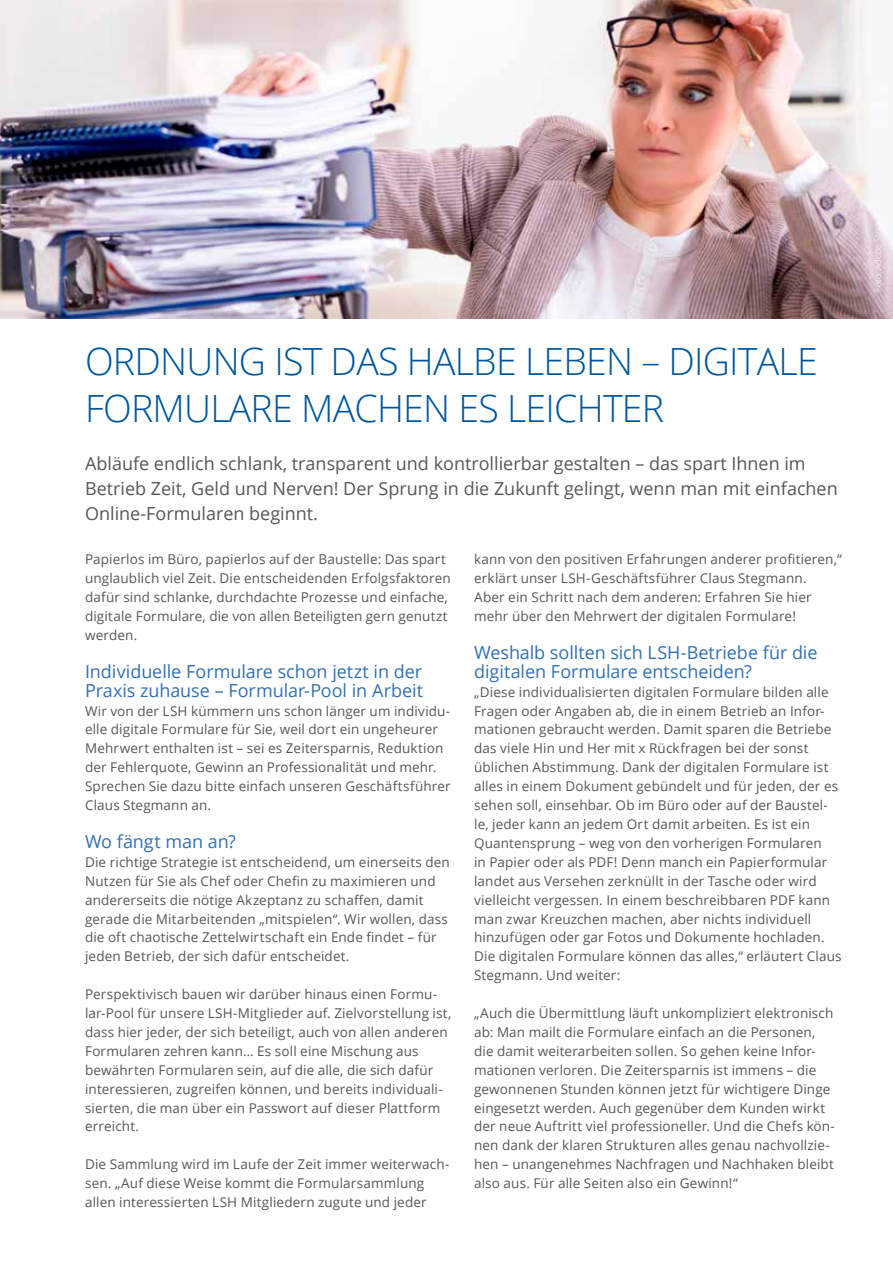
<style>
.page{position:relative;width:893px;height:1263px;background:#fff}
.page>*{position:absolute;margin:0;border:0;box-sizing:border-box;transform-origin:0 0}
.t1{font:300 37.5px/46.8px "Open Sans";letter-spacing:-.02em;color:#00569d}
.t2{font:18px/25.2px "Open Sans";color:#575756}
.t3{font:18px/18.9px "Open Sans";letter-spacing:-.005em;color:#3370b0}
.t4{font:13.5px/18.9px "Open Sans";letter-spacing:.01em;color:#575756}
.t5{font:300 9px "Open Sans";letter-spacing:-.005em;color:#fff}
</style>
<div class="page">
<img style="left:0;top:0;width:893px;height:319px">
<h1 class="t1" style="left:85px;top:337px;width:734px">ORDNUNG IST DAS HALBE LEBEN – DIGITALE<br>FORMULARE MACHEN ES LEICHTER</h1>
<h2 class="t2" style="left:85px;top:450px;width:754px">Abläufe endlich schlank, transparent und kontrollierbar gestalten – das spart Ihnen im<br>Betrieb Zeit, Geld und Nerven! Der Sprung in die Zukunft gelingt, wenn man mit einfachen<br>Online-Formularen beginnt.</h2>
<p class="t4" style="left:85px;top:550px;width:367px">Papierlos im Büro, papierlos auf der Baustelle: Das spart unglaublich viel Zeit. Die entscheidenden Erfolgsfaktoren dafür sind schlanke, durchdachte Prozesse und einfache, digitale Formulare, die von allen Beteiligten gern genutzt werden.</p>
<h2 class="t3" style="left:85px;top:661px;width:340px">Individuelle Formulare schon jetzt in der<br>Praxis zuhause – Formular-Pool in Arbeit</h2>
<p class="t4" style="left:85px;top:701px;width:367px">Wir von der LSH kümmern uns schon länger um individu&shy;elle digitale Formulare für Sie, weil dort ein ungeheurer Mehrwert enthalten ist – sei es Zeitersparnis, Reduktion der Fehlerquote, Gewinn an Professionalität und mehr.<br>Sprechen Sie dazu bitte einfach unseren Geschäftsführer Claus Stegmann an.</p>
<h2 class="t3" style="left:85px;top:831px;width:152px">Wo fängt man an?</h2>
<p class="t4" style="left:85px;top:852px;width:366px">Die richtige Strategie ist entscheidend, um einerseits den Nutzen für Sie als Chef oder Chefin zu maximieren und andererseits die nötige Akzeptanz zu schaffen, damit gerade die Mitarbeitenden „mitspielen“. Wir wollen, dass die oft chaotische Zettelwirtschaft ein Ende findet – für jeden Betrieb, der sich dafür entscheidet.</p>
<p class="t4" style="left:85px;top:984px;width:368px">Perspektivisch bauen wir darüber hinaus einen Formu&shy;lar-Pool für unsere LSH-Mitglieder auf. Zielvorstellung ist, dass hier jeder, der sich beteiligt, auch von allen anderen Formularen zehren kann… Es soll eine Mischung aus bewährten Formularen sein, auf die alle, die sich dafür interessieren, zugreifen können, und bereits individuali&shy;sierten, die man über ein Passwort auf dieser Plattform erreicht.</p>
<p class="t4" style="left:85px;top:1154px;width:366px">Die Sammlung wird im Laufe der Zeit immer weiterwach&shy;sen. „Auf diese Weise kommt die Formularsammlung allen interessierten LSH Mitgliedern zugute und jeder</p>
<p class="t4" style="left:474px;top:550px;width:369px">kann von den positiven Erfahrungen anderer profitieren,“ erklärt unser LSH-Geschäftsführer Claus Stegmann.<br>Aber ein Schritt nach dem anderen: Erfahren Sie hier mehr über den Mehrwert der digitalen Formulare!</p>
<h2 class="t3" style="left:474px;top:642px;width:345px">Weshalb sollten sich LSH-Betriebe für die digitalen Formulare entscheiden?</h2>
<p class="t4" style="left:474px;top:682px;width:369px">„Diese individualisierten digitalen Formulare bilden alle Fragen oder Angaben ab, die in einem Betrieb an Infor&shy;mationen gebraucht werden. Damit sparen die Betriebe das viele Hin und Her mit x Rückfragen bei der sonst üblichen Abstimmung. Dank der digitalen Formulare ist alles in einem Dokument gebündelt und für jeden, der es sehen soll, einsehbar. Ob im Büro oder auf der Baustel&shy;le, jeder kann an jedem Ort damit arbeiten. Es ist ein Quantensprung – weg von den vorherigen Formularen<br>in Papier oder als PDF! Denn manch ein Papierformular landet aus Versehen zerknüllt in der Tasche oder wird vielleicht vergessen. In einem beschreibbaren PDF kann man zwar Kreuzchen machen, aber nichts individuell hinzufügen oder gar Fotos und Dokumente hochladen.<br>Die digitalen Formulare können das alles,“ erläutert Claus Stegmann. Und weiter:</p>
<p class="t4" style="left:474px;top:1003px;width:362px">„Auch die Übermittlung läuft unkompliziert elektronisch ab: Man mailt die Formulare einfach an die Personen, die damit weiterarbeiten sollen. So gehen keine Infor&shy;mationen verloren. Die Zeitersparnis ist immens – die gewonnenen Stunden können jetzt für wichtigere Dinge eingesetzt werden. Auch gegenüber dem Kunden wirkt der neue Auftritt viel professioneller. Und die Chefs kön&shy;nen dank der klaren Strukturen alles genau nachvollzie&shy;hen – unangenehmes Nachfragen und Nachhaken bleibt also aus. Für alle Seiten also ein Gewinn!“</p>
<p class="t5" style="left:872px;top:292px;width:72px;rotate:-90deg">Foto: Adobe Stock</p>
</div>
